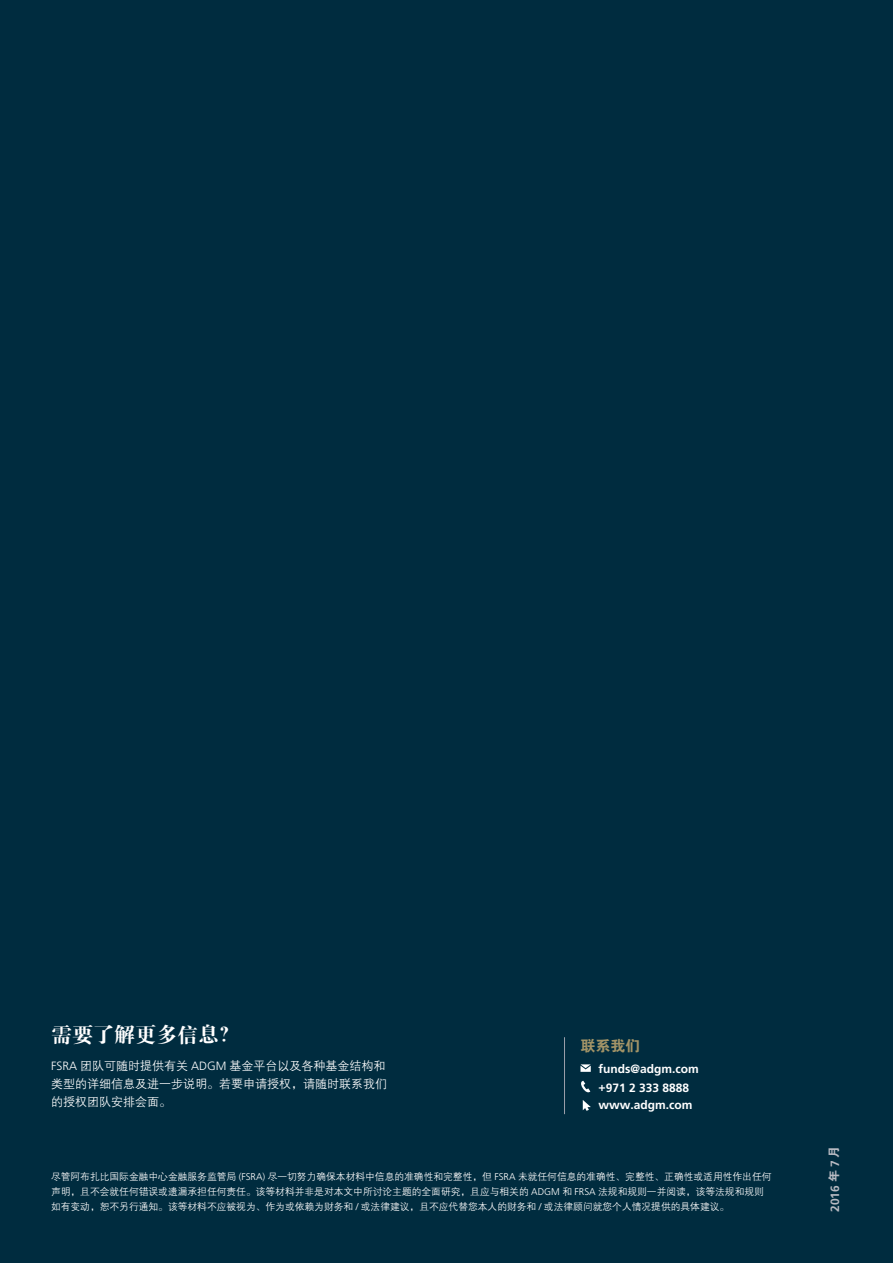
<style>
.page{position:relative;width:893px;height:1263px;background:#002c3f}
.page>*{position:absolute;margin:0;border:0;box-sizing:border-box;transform-origin:0 0}
.t1{font:21px "FZDBSK GBK1 0";color:#fff}
.t2{font:15px "FZDHTK GBK1 0";color:#a39467}
.t3{font:12px/18px "FZZDXK GBK1 0";color:#fff}
.t4{font:700 12px/18.9px "Frutiger";color:#fff}
.t5{font:700 12px "Frutiger";color:#b8bac2}
.t6{font:9.75px/15px "FZZDXK GBK1 0";color:#fff}
.s1{font-family:"Frutiger";font-weight:300}
.s2{font-family:"FZDHTK GBK1 0";font-weight:400}
</style>
<div class="page">
<hr style="left:564px;top:1037px;width:1px;height:77px;background:#9da1ac">
<svg style="left:581px;top:1081px;width:9px;height:11px"></svg>
<svg style="left:583px;top:1100px;width:8px;height:11px"></svg>
<svg style="left:580px;top:1064px;width:11px;height:8px"></svg>
<h1 class="t1" style="left:51px;top:1023px;width:190px">需要了解更多信息？</h1>
<p class="t3" style="left:51px;top:1057px;width:337px"><span class="s1">FSRA</span> 团队可随时提供有关 <span class="s1">ADGM</span> 基金平台以及各种基金结构和类型的详细信息及进一步说明。若要申请授权，请随时联系我们的授权团队安排会面。</p>
<h2 class="t2" style="left:580px;top:1037px;width:61px">联系我们</h2>
<p class="t4" style="left:599px;top:1059px;width:102px">funds@adgm.com +971 2 333 8888</p>
<p class="t4" style="left:599px;top:1095px;width:96px">www.adgm.com</p>
<p class="t6" style="left:51px;top:1170px;width:722px">尽管阿布扎比国际金融中心金融服务监管局 <span class="s1">(FSRA)</span> 尽一切努力确保本材料中信息的准确性和完整性，但 <span class="s1">FSRA</span> 未就任何信息的准确性、完整性、正确性或适用性作出任何声明，且不会就任何错误或遗漏承担任何责任。该等材料并非是对本文中所讨论主题的全面研究，且应与相关的 <span class="s1">ADGM</span> 和 <span class="s1">FRSA</span> 法规和规则一并阅读，该等法规和规则如有变动，恕不另行通知。该等材料不应被视为、作为或依赖为财务和 <span class="s1">/</span> 或法律建议，且不应代替您本人的财务和 <span class="s1">/</span> 或法律顾问就您个人情况提供的具体建议。</p>
<p class="t5" style="left:828px;top:1212px;width:68px;rotate:-90deg">2016<span class="s2">年</span> 7 <span class="s2">月</span></p>
</div>
